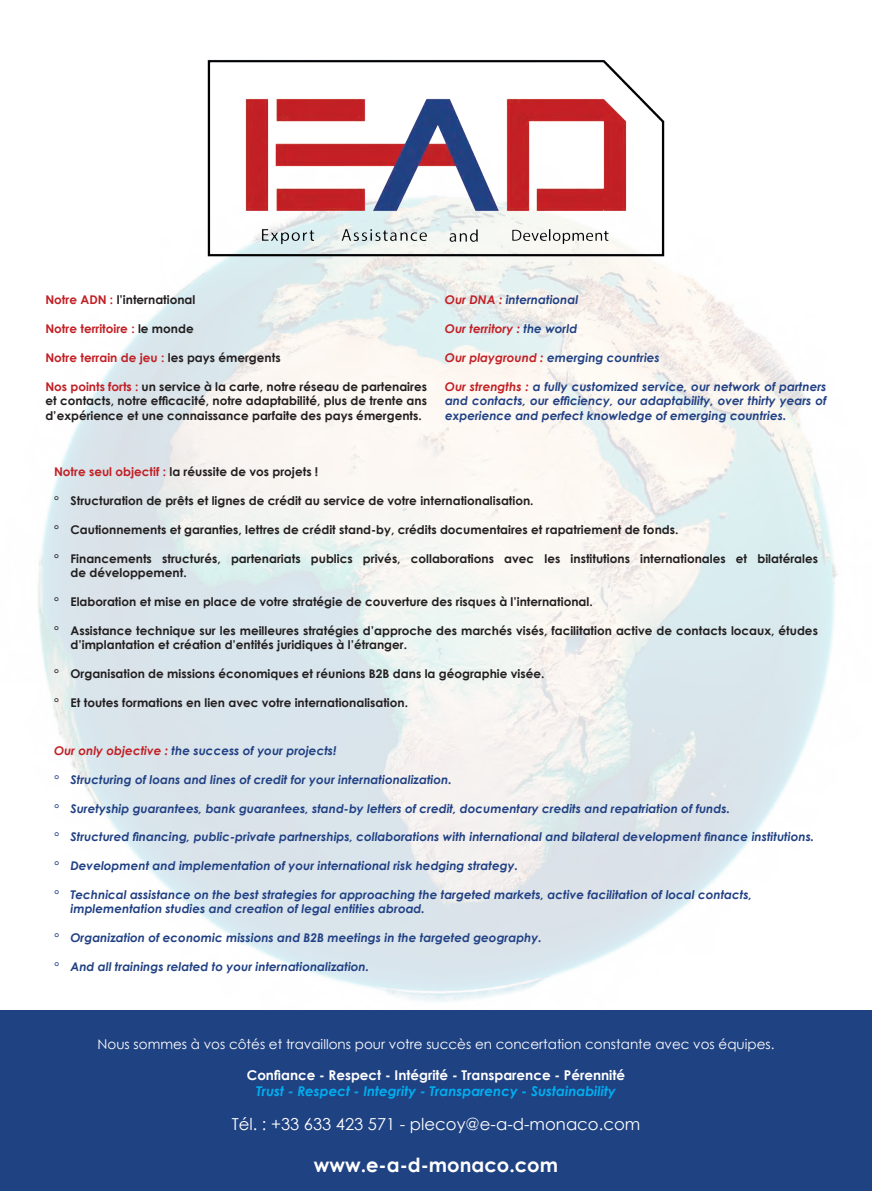
<style>
.page{position:relative;width:872px;height:1191px;background:#fff}
.page>*{position:absolute;margin:0;border:0;box-sizing:border-box;transform-origin:0 0}
.t1{font:700 19.5px "Century Gothic";color:#fff}
.t2{font:16.5px "Century Gothic";color:#fff}
.t3{font:13.5px "Century Gothic";color:#fff}
.t4{font:italic 700 13.5px "Century Gothic";color:#00aeef}
.t5{font:700 13.5px "Century Gothic";color:#fff}
.t6{font:700 12px/14.4px "Century Gothic";color:#231f20}
.t7{font:italic 700 12px/14.4px "Century Gothic";color:#214184}
.t8{font:700 12px "Century Gothic";color:#c22025}
.t9{font:italic 700 12px "Century Gothic";color:#c22025}
.s1{color:#c22025}
.s2{color:#231f20}
.s3{color:#214184}
</style>
<div class="page">
<img style="left:38px;top:257px;width:800px;height:745px">
<div style="left:0;top:1010px;width:872px;height:181px;background:#1f4283"></div>
<img style="left:207px;top:59px;width:458px;height:198px">
<p class="t6" style="left:45px;top:292px;width:151px"><span class="s1">Notre ADN :</span> l’international</p>
<p class="t8" style="left:45px;top:320px;width:150px">Notre territoire : <span class="s2">le monde</span></p>
<p class="t8" style="left:45px;top:348px;width:237px">Notre terrain de jeu : <span class="s2">les pays émergents</span></p>
<p class="t6" style="left:45px;top:379px;width:383px;text-align:justify"><span class="s1">Nos points forts :</span> un service à la carte, notre réseau de partenaires et contacts, notre efficacité, notre adaptabilité, plus de trente ans d’expérience et une connaissance parfaite des pays émergents.</p>
<p class="t7" style="left:445px;top:292px;width:135px"><span class="s1">Our DNA :</span> international</p>
<p class="t9" style="left:445px;top:320px;width:134px">Our territory : <span class="s3">the world</span></p>
<p class="t7" style="left:445px;top:350px;width:216px"><span class="s1">Our playground :</span> emerging countries</p>
<p class="t7" style="left:445px;top:379px;width:383px;text-align:justify"><span class="s1">Our strengths :</span> a fully customized service, our network of partners and contacts, our efficiency, our adaptability, over thirty years of experience and perfect knowledge of emerging countries.</p>
<p class="t6" style="left:54px;top:464px;width:266px"><span class="s1">Notre seul objectif :</span> la réussite de vos projets !</p>
<p class="t6" style="left:54px;top:493px;width:481px">° Structuration de prêts et lignes de crédit au service de votre internationalisation.</p>
<p class="t6" style="left:54px;top:522px;width:626px">° Cautionnements et garanties, lettres de crédit stand-by, crédits documentaires et rapatriement de fonds.</p>
<p class="t6" style="left:70px;top:551px;width:749px;text-indent:-16px">° Financements structurés, partenariats publics privés, collaborations avec les institutions internationales et bilatérales de développement.</p>
<p class="t6" style="left:54px;top:594px;width:540px">° Elaboration et mise en place de votre stratégie de couverture des risques à l’international.</p>
<p class="t6" style="left:70px;top:623px;width:749px;text-indent:-16px">° Assistance technique sur les meilleures stratégies d’approche des marchés visés, facilitation active de contacts locaux, études d’implantation et création d’entités juridiques à l’étranger.</p>
<p class="t6" style="left:54px;top:666px;width:492px">° Organisation de missions économiques et réunions B2B dans la géographie visée.</p>
<p class="t6" style="left:54px;top:695px;width:355px">° Et toutes formations en lien avec votre internationalisation.</p>
<p class="t7" style="left:54px;top:743px;width:284px"><span class="s1">Our only objective :</span> the success of your projects!</p>
<p class="t7" style="left:54px;top:771px;width:399px">° Structuring of loans and lines of credit for your internationalization.</p>
<p class="t7" style="left:54px;top:800px;width:677px">° Suretyship guarantees, bank guarantees, stand-by letters of credit, documentary credits and repatriation of funds.</p>
<p class="t7" style="left:54px;top:829px;width:762px">° Structured financing, public-private partnerships, collaborations with international and bilateral development finance institutions.</p>
<p class="t7" style="left:54px;top:858px;width:465px">° Development and implementation of your international risk hedging strategy.</p>
<p class="t7" style="left:70px;top:887px;width:683px;text-indent:-16px">° Technical assistance on the best strategies for approaching the targeted markets, active facilitation of local contacts, implementation studies and creation of legal entities abroad.</p>
<p class="t7" style="left:54px;top:930px;width:489px">° Organization of economic missions and B2B meetings in the targeted geography.</p>
<p class="t7" style="left:54px;top:959px;width:317px">° And all trainings related to your internationalization.</p>
<p class="t3" style="left:98px;top:1035px;width:678px">Nous sommes à vos côtés et travaillons pour votre succès en concertation constante avec vos équipes.</p>
<p class="t5" style="left:247px;top:1064px;width:380px">Confiance - Respect - Intégrité - Transparence - Pérennité</p>
<p class="t4" style="left:256px;top:1081px;width:361px">Trust - Respect - Integrity - Transparency - Sustainability</p>
<h2 class="t2" style="left:232px;top:1113px;width:410px">Tél. : +33 633 423 571 - plecoy@e-a-d-monaco.com</h2>
<h1 class="t1" style="left:314px;top:1150px;width:246px">www.e-a-d-monaco.com</h1>
</div>
